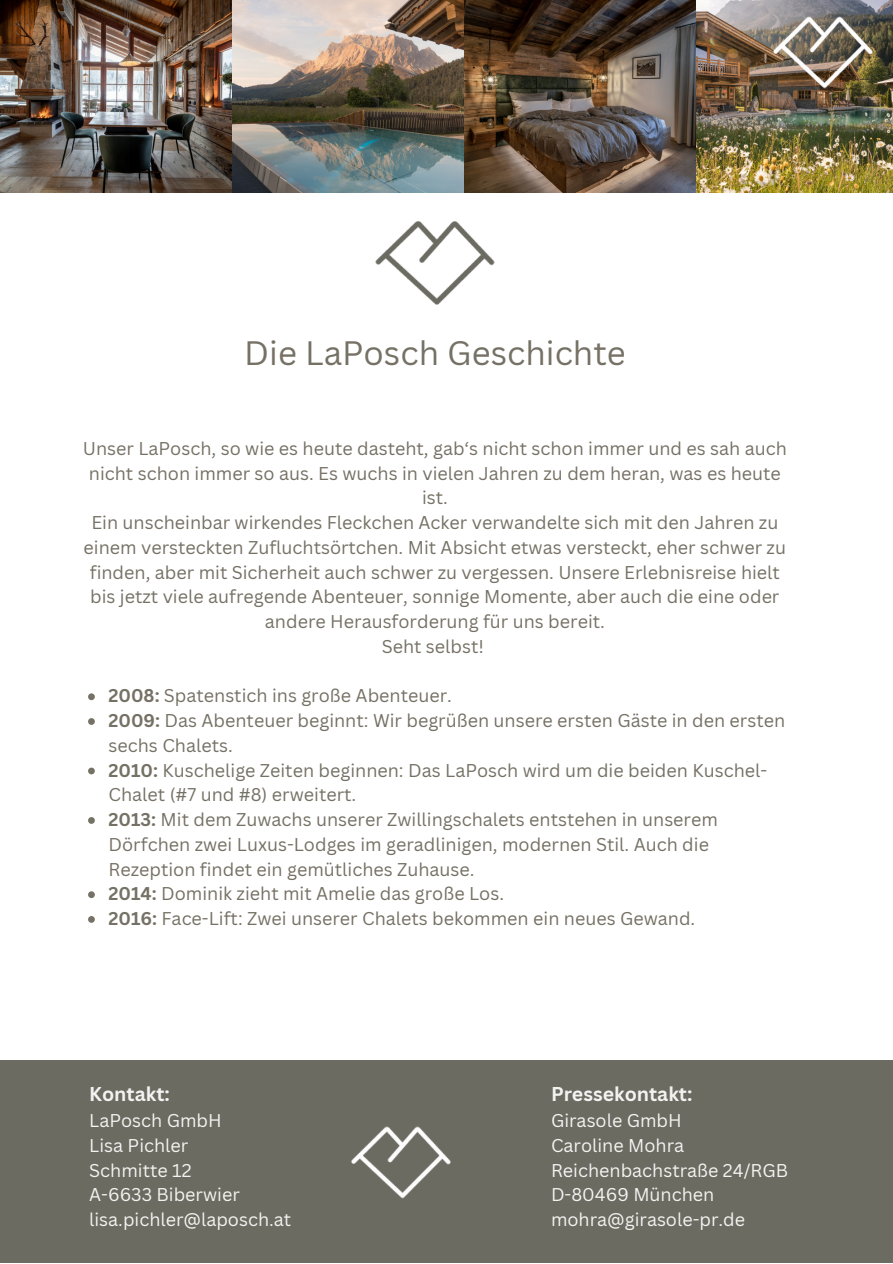
<style>
.page{position:relative;width:893px;height:1264px;background:#fff}
.page>*{position:absolute;margin:0;border:0;box-sizing:border-box;transform-origin:0 0}
.t1{font:33px "Canva Sans";color:#767165}
.t2{font:700 19.5px "Canva Sans";color:#f3f3f1}
.t3{font:18px/24.8px "Canva Sans";color:#767165}
.t4{font:18px/24.8px "Canva Sans";color:#f3f3f1}
.s1{font-weight:700}
</style>
<div class="page">
<img style="left:0;top:0;width:697px;height:192px">
<img style="left:697px;top:0;width:195px;height:192px">
<img style="left:772px;top:15px;width:101px;height:75px">
<img style="left:375px;top:221px;width:120px;height:84px">
<div style="left:0;top:1059px;width:892px;height:203px;background:#6b6b62"></div>
<img style="left:351px;top:1126px;width:100px;height:73px">
<svg style="left:88px;top:693px;width:7px;height:7px"></svg>
<svg style="left:88px;top:718px;width:7px;height:7px"></svg>
<svg style="left:88px;top:767px;width:7px;height:7px"></svg>
<svg style="left:88px;top:817px;width:7px;height:6px"></svg>
<svg style="left:88px;top:891px;width:7px;height:7px"></svg>
<svg style="left:88px;top:916px;width:7px;height:6px"></svg>
<h1 class="t1" style="left:244px;top:330px;width:383px">Die LaPosch Geschichte</h1>
<p class="t3" style="left:83px;top:435px;width:705px;text-align:center">Unser LaPosch, so wie es heute dasteht, gab‘s nicht schon immer und es sah auch nicht schon immer so aus. Es wuchs in vielen Jahren zu dem heran, was es heute ist.<br>Ein unscheinbar wirkendes Fleckchen Acker verwandelte sich mit den Jahren zu einem versteckten Zufluchtsö rtchen. Mit Absicht etwas versteckt, eher schwer zu finden, aber mit Sicherheit auch schwer zu vergessen. Unsere Erlebnisreise hielt bis jetzt viele aufregende Abenteuer, sonnige Momente, aber auch die eine oder andere Herausforderung fü r uns bereit.<br>Seht selbst!</p>
<p class="t3" style="left:108px;top:683px;width:678px"><span class="s1">2008:</span> Spatenstich ins große Abenteuer.<br><span class="s1">2009:</span> Das Abenteuer beginnt: Wir begrüßen unsere ersten Gäste in den ersten sechs Chalets.<br><span class="s1">2010:</span> Kuschelige Zeiten beginnen: Das LaPosch wird um die beiden Kuschel-Chalet (#7 und #8) erweitert.<br><span class="s1">2013:</span> Mit dem Zuwachs unserer Zwillingschalets entstehen in unserem Dörfchen zwei Luxus-Lodges im geradlinigen, modernen Stil. Auch die Rezeption findet ein gemütliches Zuhause.<br><span class="s1">2014:</span> Dominik zieht mit Amelie das große Los.<br><span class="s1">2016:</span> Face-Lift: Zwei unserer Chalets bekommen ein neues Gewand.</p>
<p class="t2" style="left:89px;top:1080px;width:82px">Kontakt:</p>
<p class="t4" style="left:89px;top:1107px;width:203px">LaPosch GmbH<br>Lisa Pichler<br>Schmitte 12<br>A-6633 Biberwier lisa.pichler@laposch.at</p>
<p class="t2" style="left:551px;top:1080px;width:143px">Pressekontakt:</p>
<p class="t4" style="left:551px;top:1107px;width:239px">Girasole GmbH<br>Caroline Mohra<br>Reichenbachstraße 24/RGB<br>D-80469 München mohra@girasole-pr.de</p>
</div>
